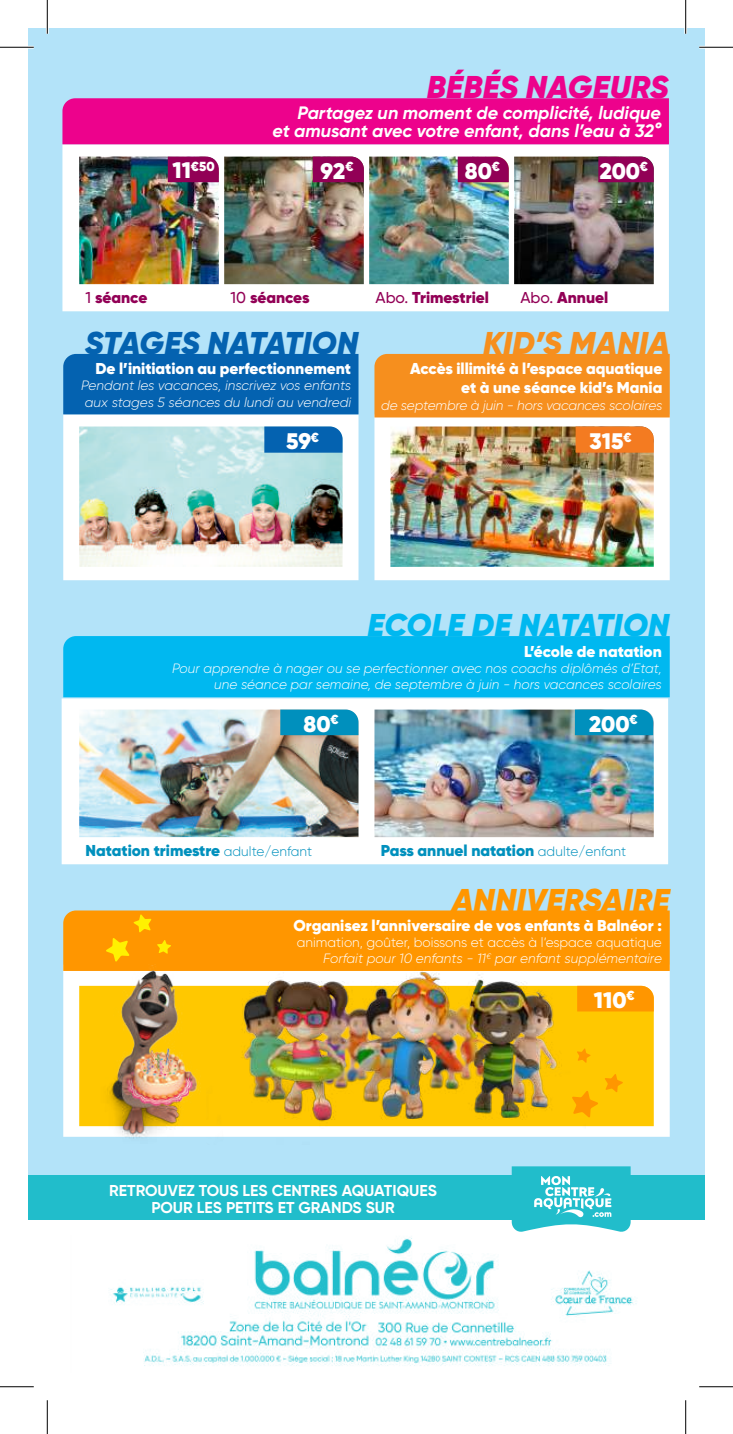
<style>
.page{position:relative;width:733px;height:1434px;background:#fff}
.page>*{position:absolute;margin:0;border:0;box-sizing:border-box;transform-origin:0 0}
.t1{font:italic 900 31.5px "Gilroy";letter-spacing:.01em;color:#00b8f0}
.t2{font:italic 900 31.5px "Gilroy";letter-spacing:-.005em;color:#0462b0}
.t3{font:italic 900 31.5px "Gilroy";letter-spacing:.01em;color:#ff9600}
.t4{font:italic 900 31.5px "Gilroy";letter-spacing:.01em;color:#ed028c}
.t5{font:italic 900 31.5px "Gilroy";letter-spacing:.01em;color:#f68f1e}
.t6{font:900 22.5px "Gilroy";color:#fff}
.t7{font:italic 700 18px/18px "Gilroy";color:#fff;text-align:right}
.t8{font:900 15.75px/18.9px "Gilroy";color:#fff;text-align:right}
.t9{font:900 15.75px "Gilroy";color:#0090bd}
.t10{font:700 15.75px/16.9px "Gilroy";color:#fff;text-align:center}
.t11{font:900 15.75px "Gilroy";color:#920056}
.t12{font:italic 300 13.5px/16.2px "Gilroy";color:#fff}
.t13{font:300 13.5px/16.2px "Gilroy";color:#fff;text-align:right}
.t14{font:900 13.05px "Gilroy";color:#fff}
.s1{font-size:22.5px}
.s2{font-weight:500}
.s3{font-weight:300;font-size:13.5px}
.s4{font-style:italic}
</style>
<div class="page">
<div style="left:28px;top:28px;width:676px;height:1155px;background:#b3e3f9"></div>
<div style="left:63px;top:964px;width:606px;height:173px;background:#fff"></div>
<div style="left:79px;top:986px;width:574px;height:140px;background:#ffc800"></div>
<div style="left:585px;top:986px;width:68px;height:25px;background:#ff9600"></div>
<svg style="left:585px;top:1090px;width:13px;height:28px"></svg>
<svg style="left:604px;top:1074px;width:18px;height:18px"></svg>
<svg style="left:585px;top:1048px;width:5px;height:15px"></svg>
<img style="left:88px;top:971px;width:119px;height:168px">
<img style="left:207px;top:971px;width:378px;height:166px">
<div style="left:63px;top:910px;width:606px;height:61px;background:#ff9600"></div>
<div style="left:28px;top:1176px;width:676px;height:44px;background:#21bdcb"></div>
<div style="left:63px;top:414px;width:295px;height:166px;background:#fff"></div>
<div style="left:63px;top:354px;width:295px;height:60px;background:#0462b0"></div>
<img style="left:79px;top:426px;width:263px;height:141px">
<svg style="left:264px;top:426px;width:78px;height:27px"></svg>
<div style="left:374px;top:414px;width:295px;height:166px;background:#fff"></div>
<div style="left:374px;top:354px;width:295px;height:63px;background:#f68f1e"></div>
<img style="left:390px;top:426px;width:263px;height:141px">
<svg style="left:575px;top:426px;width:78px;height:27px"></svg>
<div style="left:62px;top:698px;width:606px;height:166px;background:#fff"></div>
<div style="left:63px;top:636px;width:606px;height:61px;background:#00b8f0"></div>
<img style="left:79px;top:710px;width:279px;height:127px">
<img style="left:374px;top:710px;width:279px;height:127px">
<div style="left:280px;top:710px;width:78px;height:25px;background:#0090bd"></div>
<div style="left:574px;top:710px;width:79px;height:25px;background:#0090bd"></div>
<div style="left:62px;top:144px;width:606px;height:167px;background:#fff"></div>
<div style="left:62px;top:98px;width:606px;height:46px;background:#ed028c"></div>
<img style="left:79px;top:157px;width:140px;height:127px">
<img style="left:224px;top:157px;width:139px;height:127px">
<img style="left:369px;top:157px;width:139px;height:127px">
<img style="left:514px;top:157px;width:139px;height:127px">
<svg style="left:457px;top:157px;width:51px;height:25px"></svg>
<svg style="left:168px;top:157px;width:51px;height:25px"></svg>
<svg style="left:312px;top:157px;width:51px;height:25px"></svg>
<svg style="left:598px;top:157px;width:55px;height:25px"></svg>
<hr style="left:0;top:46px;width:34px;height:3px;background:#fff">
<hr style="left:699px;top:46px;width:33px;height:3px;background:#fff">
<hr style="left:46px;top:0;width:3px;height:34px;background:#fff">
<hr style="left:684px;top:0;width:2px;height:34px;background:#fff">
<hr style="left:0;top:47px;width:34px;height:1px;background:#000">
<hr style="left:699px;top:47px;width:33px;height:1px;background:#000">
<hr style="left:0;top:1386px;width:34px;height:1px;background:#000">
<hr style="left:699px;top:1386px;width:33px;height:1px;background:#000">
<hr style="left:47px;top:0;width:1px;height:34px;background:#000">
<hr style="left:47px;top:1400px;width:1px;height:34px;background:#000">
<hr style="left:685px;top:0;width:1px;height:34px;background:#000">
<hr style="left:685px;top:1400px;width:1px;height:34px;background:#000">
<img style="left:110px;top:1237px;width:527px;height:129px">
<svg style="left:511px;top:1166px;width:119px;height:66px"></svg>
<h1 class="t4" style="left:426px;top:67px;width:243px">BÉBÉS NAGEURS</h1>
<h3 class="t7" style="left:272px;top:104px;width:390px">Partagez un moment de complicité, ludique<br>et amusant avec votre enfant, dans l’eau à 32°</h3>
<p class="t14" style="left:172px;top:158px;width:44px"><span class="s1">11</span>€50</p>
<h2 class="t6" style="left:320px;top:157px;width:34px">92<sup>€</sup></h2>
<h2 class="t6" style="left:599px;top:156px;width:50px">200<sup>€</sup></h2>
<h2 class="t6" style="left:465px;top:156px;width:37px">80<sup>€</sup></h2>
<p class="t11" style="left:86px;top:288px;width:63px"><span class="s2">1</span> séance</p>
<p class="t11" style="left:230px;top:288px;width:80px"><span class="s2">10</span> séances</p>
<p class="t11" style="left:375px;top:288px;width:115px"><span class="s2">Abo.</span> Trimestriel</p>
<p class="t11" style="left:520px;top:288px;width:89px"><span class="s2">Abo.</span> Annuel</p>
<h1 class="t2" style="left:85px;top:323px;width:275px">STAGES NATATION</h1>
<h1 class="t5" style="left:483px;top:323px;width:188px">KID’S MANIA</h1>
<p class="t8" style="left:95px;top:359px;width:257px">De l’initiation au perfectionnement</p>
<p class="t12" style="left:81px;top:377px;width:271px">Pendant les vacances, inscrivez vos enfants aux stages 5 séances du lundi au vendredi</p>
<p class="t8" style="left:410px;top:359px;width:253px">Accès illimité à l’espace aquatique et à une séance kid’s Mania</p>
<p class="t12" style="left:381px;top:397px;width:283px">de septembre à juin - hors vacances scolaires</p>
<h2 class="t6" style="left:286px;top:427px;width:34px">59<sup>€</sup></h2>
<h2 class="t6" style="left:589px;top:427px;width:44px">315<sup>€</sup></h2>
<h1 class="t1" style="left:367px;top:605px;width:303px">ECOLE DE NATATION</h1>
<p class="t8" style="left:524px;top:642px;width:139px">L’école de natation</p>
<p class="t12" style="left:172px;top:660px;width:491px;text-align:right">Pour apprendre à nager ou se perfectionner avec nos coachs diplômés d’Etat, une séance par semaine, de septembre à juin - hors vacances scolaires</p>
<h2 class="t6" style="left:303px;top:710px;width:37px">80<sup>€</sup></h2>
<h2 class="t6" style="left:589px;top:709px;width:50px">200<sup>€</sup></h2>
<p class="t9" style="left:86px;top:841px;width:228px">Natation trimestre <span class="s3">adulte/enfant</span></p>
<p class="t9" style="left:380px;top:841px;width:247px">Pass annuel natation <span class="s3">adulte/enfant</span></p>
<h1 class="t3" style="left:452px;top:879px;width:219px">ANNIVERSAIRE</h1>
<p class="t8" style="left:293px;top:916px;width:370px">Organisez l’anniversaire de vos enfants à Balnéor :</p>
<p class="t13" style="left:297px;top:934px;width:366px">animation, goûter, boissons et accès à l’espace aquatique<br><span class="s4">Forfait pour 10 enfants - 11</span><sup>€</sup> <span class="s4">par enfant supplémentaire</span></p>
<p class="t10" style="left:109px;top:1182px;width:329px">RETROUVEZ TOUS LES CENTRES AQUATIQUES<br>POUR LES PETITS ET GRANDS SUR</p>
<h2 class="t6" style="left:593px;top:985px;width:42px">110<sup>€</sup></h2>
</div>
